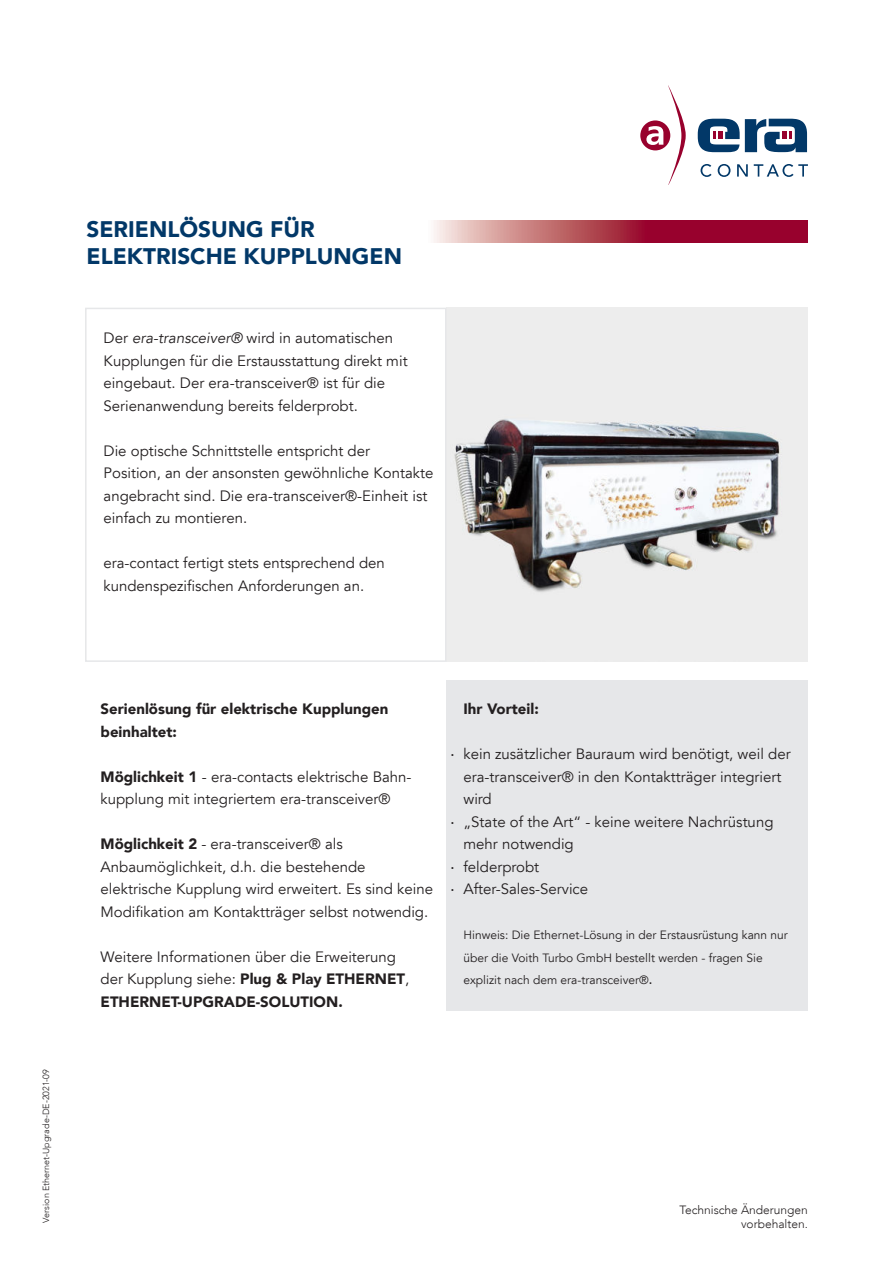
<style>
.page{position:relative;width:893px;height:1263px;background:#fff}
.page>*{position:absolute;margin:0;border:0;box-sizing:border-box;transform-origin:0 0}
.t1{font:900 22.5px/27px "Avenir LT";color:#023868}
.t2{font:15px/22.5px "Avenir LT";color:#231f20}
.t3{font:900 15px/22.5px "Avenir LT";color:#231f20}
.t4{font:12px/22.5px "Avenir LT";color:#231f20}
.t5{font:300 12px/14.4px "Avenir LT";color:#231f20;text-align:right}
.t6{font:300 9px "Avenir LT";color:#231f20}
.s1{font-style:italic}
.s2{font-weight:900}
.s3{font-family:"Minion Pro"}
.s4{font-family:"Tahoma"}
</style>
<div class="page">
<svg style="left:701px;top:164px;width:10px;height:13px"></svg>
<svg style="left:718px;top:164px;width:12px;height:13px"></svg>
<svg style="left:737px;top:164px;width:11px;height:13px"></svg>
<svg style="left:754px;top:164px;width:54px;height:13px"></svg>
<svg style="left:698px;top:119px;width:109px;height:33px"></svg>
<svg style="left:640px;top:85px;width:46px;height:99px"></svg>
<img style="left:446px;top:308px;width:362px;height:354px">
<div style="left:85px;top:308px;width:361px;height:354px;border:2px solid #e6e7e9"></div>
<div style="left:446px;top:680px;width:362px;height:331px;background:#e6e7e9"></div>
<svg style="left:434px;top:220px;width:374px;height:22px;background:#b2465c"></svg>
<h1 class="t1" style="left:87px;top:216px;width:317px">SERIENLÖSUNG FÜR<br>ELEKTRISCHE KUPPLUNGEN</h1>
<p class="t2" style="left:104px;top:328px;width:306px">Der <span class="s1">era-transceiver®</span> wird in automatischen Kupplungen für die Erstausstattung direkt mit eingebaut. Der era-transceiver® ist für die Serienanwendung bereits felderprobt.</p>
<p class="t2" style="left:104px;top:441px;width:331px">Die optische Schnittstelle entspricht der<br>Position, an der ansonsten gewöhnliche Kontakte angebracht sind. Die era-transceiver®-Einheit ist einfach zu montieren.</p>
<p class="t2" style="left:104px;top:553px;width:283px">era-contact fertigt stets entsprechend den kundenspezifischen Anforderungen an.</p>
<p class="t6" style="left:43px;top:1222px;width:155px;rotate:-90deg">Version Ethernet-Upgrade-DE-2021-09</p>
<p class="t3" style="left:101px;top:698px;width:289px">Serienlösung für elektrische Kupplungen beinhaltet:</p>
<p class="t2" style="left:101px;top:767px;width:313px"><span class="s2">Möglichkeit 1</span> - era-contacts elektrische Bahn&shy;kupplung mit integriertem era-transceiver®</p>
<p class="t2" style="left:101px;top:834px;width:334px"><span class="s2">Möglichkeit 2</span> - era-transceiver® als Anbaumöglichkeit, d.h. die bestehende elektrische Kupplung wird erweitert. Es sind keine Modifikation am Kontaktträger selbst notwendig.</p>
<p class="t2" style="left:101px;top:947px;width:310px">Weitere Informationen über die Erweiterung der Kupplung siehe: <span class="s2">Plug &amp; Play ETHERNET</span>,<br><span class="s2">ETHERNET-UPGRADE-SOLUTION.</span></p>
<p class="t3" style="left:463px;top:698px;width:77px">Ihr Vorteil:</p>
<p class="t2" style="left:451px;top:744px;width:341px"><span class="s3">·</span> kein zusätzlicher Bauraum wird benötigt, weil der</p>
<p class="t2" style="left:463px;top:767px;width:319px">era-transceiver® in den Kontaktträger integriert</p>
<p class="t2" style="left:463px;top:789px;width:30px">wird</p>
<p class="t2" style="left:451px;top:812px;width:324px"><span class="s3">·</span> „State of the Art“ - keine weitere Nachrüstung</p>
<p class="t2" style="left:463px;top:834px;width:112px">mehr notwendig</p>
<p class="t2" style="left:451px;top:857px;width:90px"><span class="s3">·</span> felderprobt</p>
<p class="t2" style="left:451px;top:879px;width:139px"><span class="s3">·</span> After-Sales-Service</p>
<p class="t4" style="left:463px;top:925px;width:326px">Hinweis: Die Ethernet-Lösung in der Erstausrüstung kann nur über die Voith Turbo GmbH bestellt werden - fragen Sie explizit nach dem era-transceiver®<span class="s4">.</span></p>
<p class="t5" style="left:679px;top:1204px;width:130px">Technische Änderungen vorbehalten.</p>
</div>
